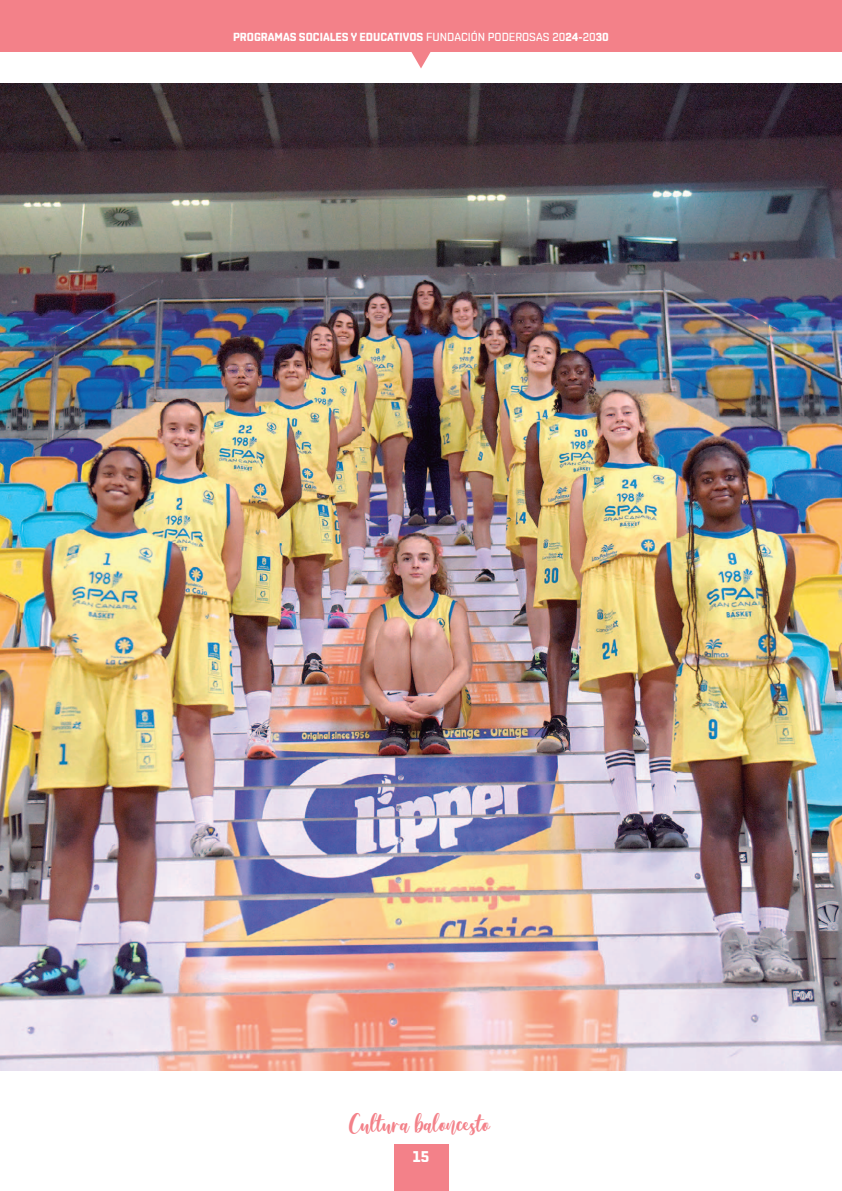
<style>
.page{position:relative;width:842px;height:1191px;background:#fff}
.page>*{position:absolute;margin:0;border:0;box-sizing:border-box;transform-origin:0 0}
.t1{font:22.8px "Amelya";color:#f38189}
.t2{font:15.5px "Shentox Regular 8";color:#fff}
.t3{font:11.6px "Shentox Regular 8";color:#fff}
.s1{font-family:"Shentox Regular 2"}
</style>
<div class="page">
<div style="left:0;top:0;width:842px;height:51px;background:#f38189"></div>
<svg style="left:404px;top:51px;width:34px;height:17px"></svg>
<div style="left:394px;top:1144px;width:54px;height:47px;background:#f38189"></div>
<img style="left:0;top:84px;width:841px;height:986px">
<p class="t3" style="left:233px;top:32px;width:377px">PROGRAMAS SOCIALES Y EDUCATIVOS <span class="s1">FUNDACIÓN PODEROSAS 20</span>24-<span class="s1">20</span>30</p>
<h1 class="t1" style="left:349px;top:1111px;width:142px">Cultura baloncesto</h1>
<h2 class="t2" style="left:413px;top:1149px;width:18px">15</h2>
</div>
